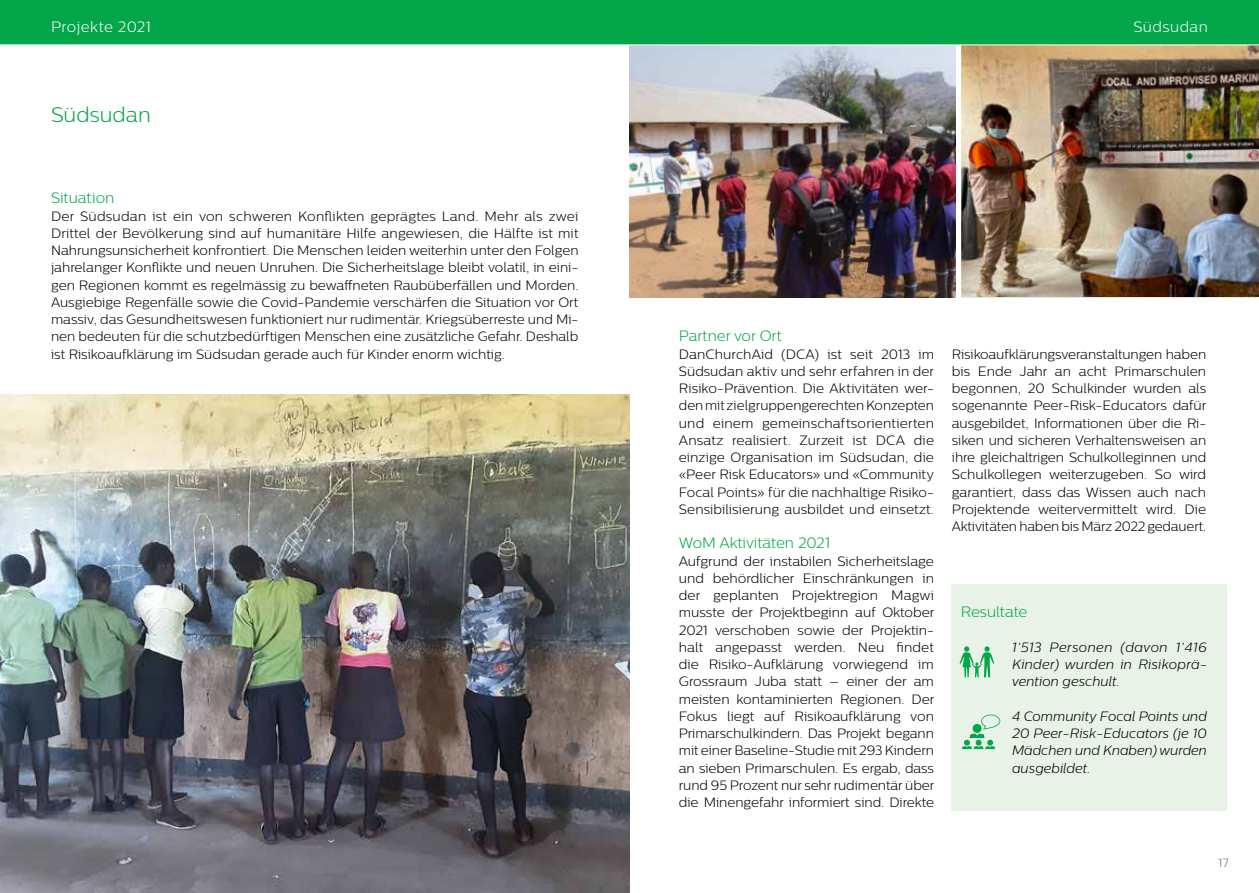
<style>
.page{position:relative;width:1259px;height:893px;background:#fff}
.page>*{position:absolute;margin:0;border:0;box-sizing:border-box;transform-origin:0 0}
.t1{font:300 21px "Centrale Sans";color:#04a64a}
.t2{font:300 15px "Centrale Sans";color:#04a64a}
.t3{font:300 15px "Centrale Sans";letter-spacing:.03em;color:#fff}
.t4{font:300 13.5px/17.2px "Centrale Sans";color:#000;text-align:justify}
.t5{font:italic 300 13.5px/17.2px "Centrale Sans";color:#000;text-align:justify}
.t6{font:300 12px "Centrale Sans";color:#797765}
</style>
<div class="page">
<div style="left:951px;top:584px;width:275px;height:227px;background:#e8f2e6"></div>
<svg style="left:959px;top:646px;width:35px;height:32px"></svg>
<svg style="left:962px;top:715px;width:38px;height:34px"></svg>
<img style="left:0;top:394px;width:629px;height:499px">
<img style="left:961px;top:45px;width:298px;height:252px">
<img style="left:629px;top:45px;width:327px;height:252px">
<div style="left:0;top:0;width:1259px;height:45px;background:#04a64a"></div>
<p class="t3" style="left:51px;top:19px;width:101px">Projekte 2021</p>
<p class="t3" style="left:1133px;top:19px;width:76px">Südsudan</p>
<h1 class="t1" style="left:51px;top:103px;width:101px">Südsudan</h1>
<p class="t2" style="left:51px;top:190px;width:65px">Situation</p>
<p class="t4" style="left:51px;top:207px;width:529px">Der Südsudan ist ein von schweren Konflikten geprägtes Land. Mehr als zwei Drittel der Bevölkerung sind auf humanitäre Hilfe angewiesen, die Hälfte ist mit Nahrungsunsicherheit konfrontiert. Die Menschen leiden weiterhin unter den Folgen jahrelanger Konflikte und neuen Unruhen. Die Sicherheitslage bleibt volatil, in eini&shy;gen Regionen kommt es regelmässig zu bewaffneten Raubüberfällen und Morden.<br>Ausgiebige Regenfälle sowie die Covid-Pandemie verschärfen die Situation vor Ort massiv, das Gesundheitswesen funktioniert nur rudimentär. Kriegsüberreste und Mi&shy;nen bedeuten für die schutzbedürftigen Menschen eine zusätzliche Gefahr. Deshalb ist Risikoaufklärung im Südsudan gerade auch für Kinder enorm wichtig.</p>
<p class="t2" style="left:679px;top:328px;width:104px">Partner vor Ort</p>
<p class="t4" style="left:679px;top:345px;width:257px">DanChurchAid (DCA) ist seit 2013 im Südsudan aktiv und sehr erfahren in der Risiko-Prävention. Die Aktivitäten wer&shy;den mit zielgruppengerechten Konzepten und einem gemeinschaftsorientierten Ansatz realisiert. Zurzeit ist DCA die einzige Organisation im Südsudan, die «Peer Risk Educators» und «Community Focal Points» für die nachhaltige Risiko-Sensibilisierung ausbildet und einsetzt.</p>
<p class="t2" style="left:679px;top:535px;width:153px">WoM Aktivitäten 2021</p>
<p class="t4" style="left:679px;top:552px;width:257px">Aufgrund der instabilen Sicherheitslage und behördlicher Einschränkungen in der geplanten Projektregion Magwi musste der Projektbeginn auf Oktober 2021 verschoben sowie der Projektin&shy;halt angepasst werden. Neu findet die Risiko-Aufklärung vorwiegend im Grossraum Juba statt – einer der am meisten kontaminierten Regionen. Der Fokus liegt auf Risikoaufklärung von Primarschulkindern. Das Projekt begann mit einer Baseline-Studie mit 293 Kindern an sieben Primarschulen. Es ergab, dass rund 95 Prozent nur sehr rudimentär über die Minengefahr informiert sind. Direkte</p>
<p class="t4" style="left:952px;top:345px;width:256px">Risikoaufklärungsveranstaltungen haben bis Ende Jahr an acht Primarschulen begonnen, 20 Schulkinder wurden als sogenannte Peer-Risk-Educators dafür ausgebildet, Informationen über die Ri&shy;siken und sicheren Verhaltensweisen an ihre gleichaltrigen Schulkolleginnen und Schulkollegen weiterzugeben. So wird garantiert, dass das Wissen auch nach Projektende weitervermittelt wird. Die Aktivitäten haben bis März 2022 gedauert.</p>
<p class="t2" style="left:961px;top:604px;width:68px">Resultate</p>
<p class="t5" style="left:1012px;top:638px;width:196px">1’513 Personen (davon 1’416<br>Kinder) wurden in Risikoprä&shy;vention geschult.</p>
<p class="t5" style="left:1012px;top:707px;width:196px">4 Community Focal Points und 20 Peer-Risk-Educators (je 10<br>Mädchen und Knaben) wurden ausgebildet.</p>
<p class="t6" style="left:1218px;top:856px;width:12px">17</p>
</div>
